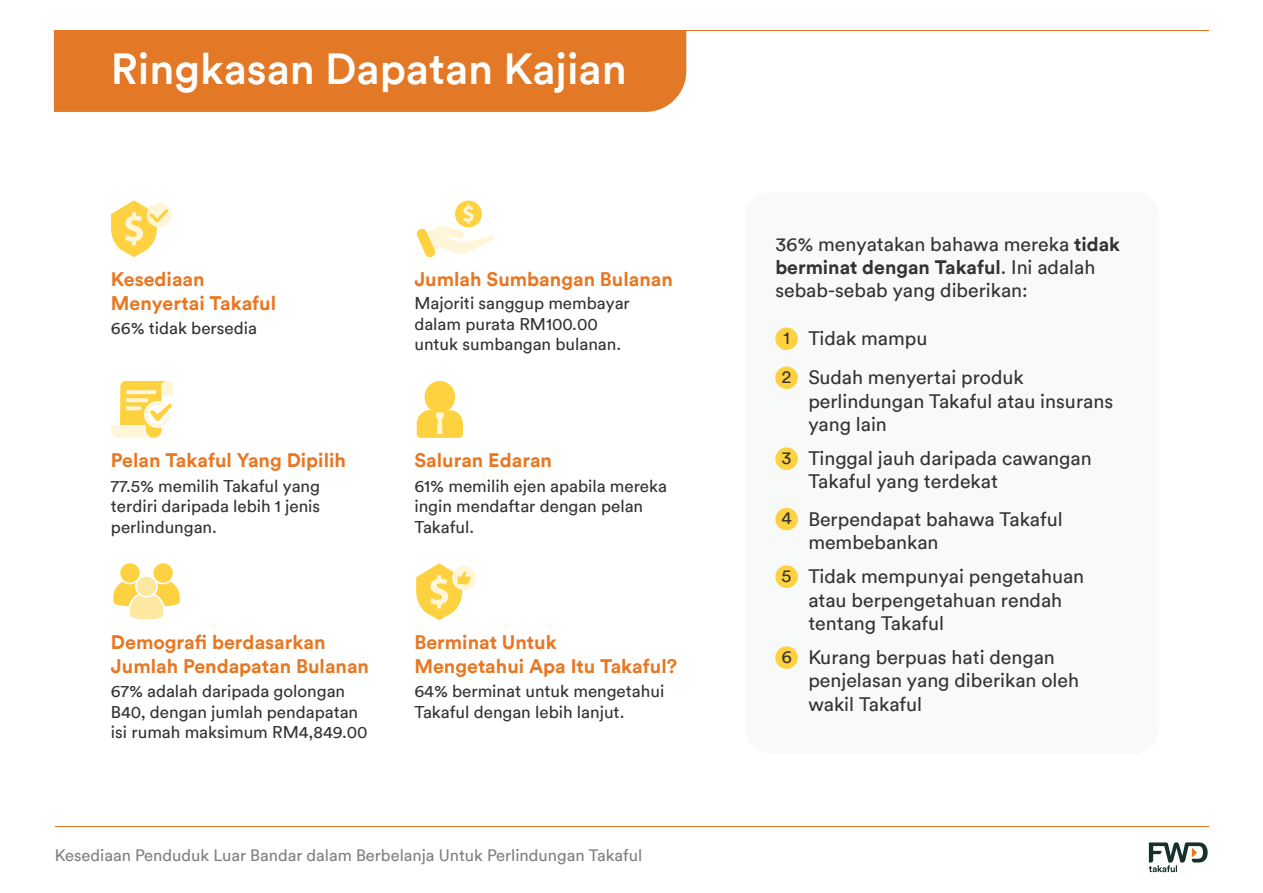
<style>
.page{position:relative;width:1263px;height:893px;background:#fff}
.page>*{position:absolute;margin:0;border:0;box-sizing:border-box;transform-origin:0 0}
.t1{font:500 43.5px "FWD Circular TT";color:#fff}
.t2{font:700 19.65px/23.5px "FWD Circular TT";color:#e87722}
.t3{font:19.5px/23.4px "FWD Circular TT";color:#333}
.t4{font:18px/39px "FWD Circular TT";color:#333}
.t5{font:16.95px/20.4px "FWD Circular TT";color:#333}
.t6{font:16.5px "FWD Circular TT";color:#808080}
.s1{font-weight:700}
</style>
<div class="page">
<hr style="left:55px;top:826px;width:1153px;height:1px;background:#e87722">
<svg style="left:1149px;top:842px;width:59px;height:30px"></svg>
<div style="left:745px;top:192px;width:414px;height:562px;background:#f8f9f9;border-radius:26px"></div>
<div style="left:775px;top:327px;width:23px;height:23px;background:#fed141;border-radius:50%"></div>
<div style="left:775px;top:366px;width:23px;height:23px;background:#fed141;border-radius:50%"></div>
<div style="left:775px;top:447px;width:23px;height:23px;background:#fed141;border-radius:50%"></div>
<div style="left:775px;top:508px;width:23px;height:22px;background:#fed141;border-radius:50%"></div>
<div style="left:775px;top:565px;width:23px;height:23px;background:#fed141;border-radius:50%"></div>
<div style="left:775px;top:646px;width:23px;height:23px;background:#fed141;border-radius:50%"></div>
<div style="left:54px;top:30px;width:632px;height:82px;background:#e37826"></div>
<hr style="left:55px;top:30px;width:1153px;height:1px;background:#e87722">
<div style="left:147px;top:203px;width:24px;height:24px;background:#fff6d9;border-radius:50%"></div>
<svg style="left:110px;top:200px;width:58px;height:57px"></svg>
<svg style="left:111px;top:381px;width:62px;height:57px"></svg>
<div style="left:120px;top:563px;width:20px;height:20px;background:#fed141;border-radius:50%"></div>
<div style="left:153px;top:563px;width:20px;height:20px;background:#fed141;border-radius:50%"></div>
<div style="left:137px;top:577px;width:19px;height:19px;background:#fee8a0;border-radius:50%"></div>
<svg style="left:113px;top:582px;width:67px;height:37px"></svg>
<div style="left:455px;top:201px;width:27px;height:26px;background:#fed141;border-radius:50%"></div>
<svg style="left:416px;top:204px;width:77px;height:54px"></svg>
<div style="left:425px;top:381px;width:30px;height:32px;background:#fed141;border-radius:50%"></div>
<svg style="left:417px;top:410px;width:46px;height:28px"></svg>
<div style="left:452px;top:566px;width:24px;height:24px;background:#fff6d9;border-radius:50%"></div>
<svg style="left:416px;top:563px;width:55px;height:57px"></svg>
<h1 class="t1" style="left:111px;top:39px;width:517px">Ringkasan Dapatan Kajian</h1>
<p class="t2" style="left:111px;top:267px;width:167px">Kesediaan<br>Menyertai Takaful</p>
<p class="t5" style="left:111px;top:317px;width:148px">66% tidak bersedia</p>
<p class="t2" style="left:111px;top:447px;width:237px">Pelan Takaful Yang Dipilih</p>
<p class="t5" style="left:111px;top:475px;width:211px;text-align:justify">77.5% memilih Takaful yang terdiri daripada lebih 1 jenis perlindungan.</p>
<p class="t2" style="left:111px;top:630px;width:260px">Demografi berdasarkan<br>Jumlah Pendapatan Bulanan</p>
<p class="t5" style="left:111px;top:680px;width:258px">67% adalah daripada golongan<br>B40, dengan jumlah pendapatan isi rumah maksimum RM4,849.00</p>
<p class="t2" style="left:414px;top:266px;width:260px">Jumlah Sumbangan Bulanan</p>
<p class="t5" style="left:414px;top:292px;width:217px">Majoriti sanggup membayar dalam purata RM100.00 untuk sumbangan bulanan.</p>
<p class="t2" style="left:414px;top:447px;width:139px">Saluran Edaran</p>
<p class="t5" style="left:414px;top:475px;width:254px">61% memilih ejen apabila mereka ingin mendaftar dengan pelan<br>Takaful.</p>
<p class="t2" style="left:414px;top:630px;width:264px">Berminat Untuk<br>Mengetahui Apa Itu Takaful?</p>
<p class="t5" style="left:414px;top:680px;width:251px">64% berminat untuk mengetahui<br>Takaful dengan lebih lanjut.</p>
<p class="t6" style="left:55px;top:844px;width:589px">Kesediaan Penduduk Luar Bandar dalam Berbelanja Untuk Perlindungan Takaful</p>
<p class="t3" style="left:775px;top:231px;width:346px">36% menyatakan bahawa mereka <span class="s1">tidak berminat dengan Takaful</span>. Ini adalah sebab-sebab yang diberikan:</p>
<p class="t3" style="left:808px;top:317px;width:217px;line-height:39.6px">Tidak mampu<br>Sudah menyertai produk</p>
<p class="t3" style="left:808px;top:388px;width:306px">perlindungan Takaful atau insurans yang lain</p>
<p class="t3" style="left:808px;top:446px;width:285px">Tinggal jauh daripada cawangan<br>Takaful yang terdekat</p>
<p class="t3" style="left:808px;top:506px;width:256px">Berpendapat bahawa Takaful membebankan</p>
<p class="t3" style="left:808px;top:564px;width:277px">Tidak mempunyai pengetahuan atau berpengetahuan rendah tentang Takaful</p>
<p class="t4" style="left:782px;top:317px;width:11px">1<br>2</p>
<p class="t4" style="left:782px;top:437px;width:11px">3</p>
<p class="t4" style="left:781px;top:498px;width:12px">4</p>
<p class="t4" style="left:782px;top:555px;width:11px">5</p>
<p class="t4" style="left:781px;top:636px;width:12px">6</p>
<p class="t3" style="left:808px;top:645px;width:272px">Kurang berpuas hati dengan penjelasan yang diberikan oleh wakil Takaful</p>
</div>
